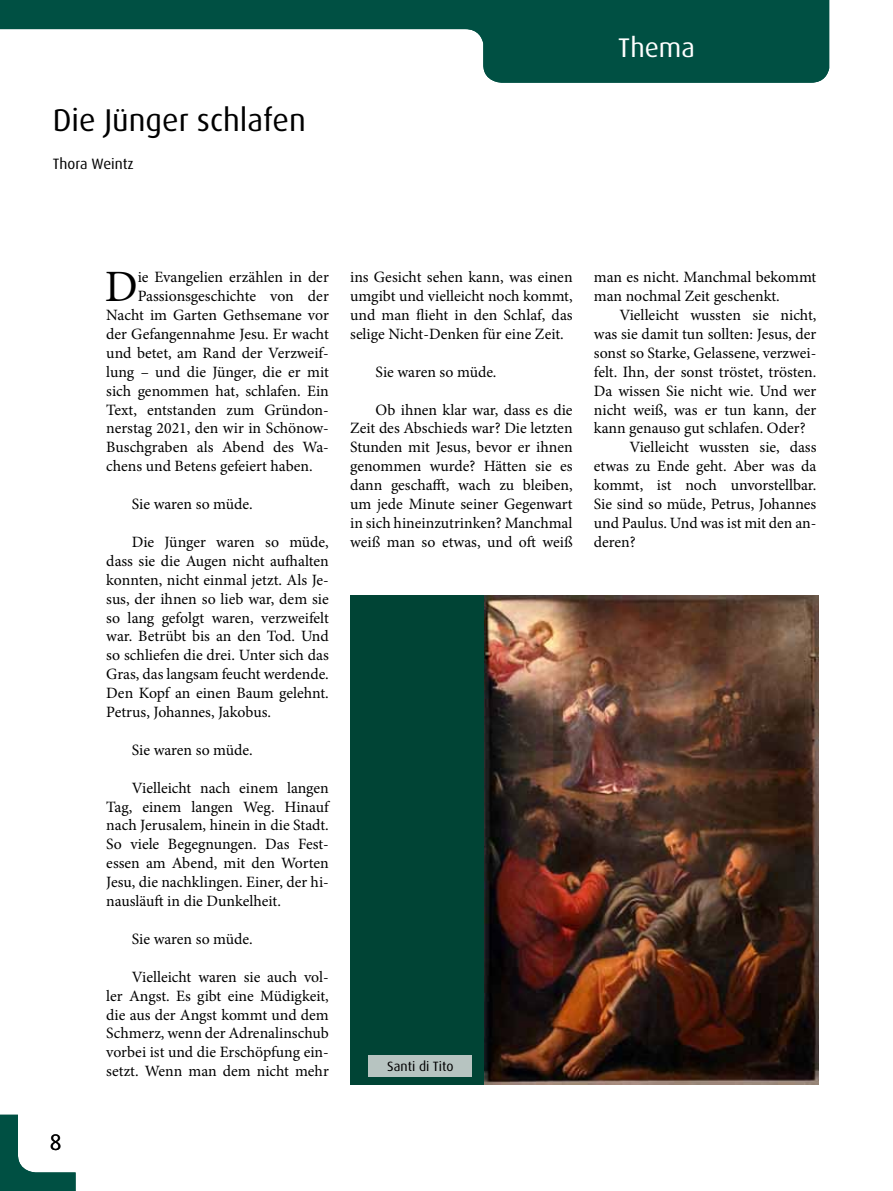
<style>
.page{position:relative;width:893px;height:1191px;background:#fff}
.page>*{position:absolute;margin:0;border:0;box-sizing:border-box;transform-origin:0 0}
.t1{font:44.85px "Minion Pro";color:#000}
.t2{font:31.5px "Dax OT";color:#000}
.t3{font:27px "Dax OT";color:#fff}
.t4{font:22.5px "Dax OT";color:#000}
.t5{font:15.75px/18.9px "Minion Pro";color:#000;text-align:justify}
.t6{font:15px "Dax OT";color:#000}
.t7{font:13.5px "Dax OT";color:#000}
</style>
<div class="page">
<svg style="left:0;top:1114px;width:76px;height:77px"></svg>
<svg style="left:0;top:0;width:829px;height:83px;fill:#005043"></svg>
<div style="left:350px;top:595px;width:223px;height:489px;background:#004435"></div>
<div style="left:369px;top:1055px;width:103px;height:21px;background:#b7c4c1"></div>
<img style="left:484px;top:595px;width:334px;height:489px">
<h2 class="t2" style="left:53px;top:100px;width:255px">Die Jünger schlafen</h2>
<p class="t6" style="left:53px;top:154px;width:83px">Thora Weintz</p>
<h3 class="t3" style="left:618px;top:31px;width:78px">Thema</h3>
<h3 class="t4" style="left:50px;top:1128px;width:13px">8</h3>
<h1 class="t1" style="left:105px;top:257px;width:34px">D</h1>
<p class="t5" style="left:138px;top:268px;width:193px">ie Evangelien erzählen in der</p>
<p class="t5" style="left:138px;top:287px;width:193px">Passionsgeschichte von der</p>
<p class="t5" style="left:106px;top:305px;width:224px">Nacht im Garten Gethsemane vor</p>
<p class="t5" style="left:106px;top:324px;width:224px">der Gefangennahme Jesu. Er wacht</p>
<p class="t5" style="left:106px;top:343px;width:224px">und betet, am Rand der Verzweif-</p>
<p class="t5" style="left:106px;top:362px;width:224px">lung – und die Jünger, die er mit</p>
<p class="t5" style="left:106px;top:381px;width:224px">sich genommen hat, schlafen. Ein</p>
<p class="t5" style="left:106px;top:400px;width:224px">Text, entstanden zum Gründon-</p>
<p class="t5" style="left:106px;top:419px;width:224px">nerstag 2021, den wir in Schönow-</p>
<p class="t5" style="left:106px;top:438px;width:224px">Buschgraben als Abend des Wa-</p>
<p class="t5" style="left:106px;top:457px;width:208px">chens und Betens gefeiert haben.</p>
<p class="t5" style="left:132px;top:494px;width:122px">Sie waren so müde.</p>
<p class="t5" style="left:106px;top:532px;width:224px;text-indent:26px">Die Jünger waren so müde, dass sie die Augen nicht aufhalten konnten, nicht einmal jetzt. Als Je&shy;sus, der ihnen so lieb war, dem sie so lang gefolgt waren, verzweifelt war. Betrübt bis an den Tod. Und so schliefen die drei. Unter sich das Gras, das langsam feucht werdende.<br>Den Kopf an einen Baum gelehnt.<br>Petrus, Johannes, Jakobus.</p>
<p class="t5" style="left:132px;top:740px;width:122px">Sie waren so müde.</p>
<p class="t5" style="left:106px;top:778px;width:224px;text-indent:26px">Vielleicht nach einem langen Tag, einem langen Weg. Hinauf nach Jerusalem, hinein in die Stadt.<br>So viele Begegnungen. Das Fest&shy;essen am Abend, mit den Worten Jesu, die nachklingen. Einer, der hi&shy;nausläuft in die Dunkelheit.</p>
<p class="t5" style="left:132px;top:929px;width:122px">Sie waren so müde.</p>
<p class="t5" style="left:106px;top:967px;width:224px;text-indent:26px">Vielleicht waren sie auch vol&shy;ler Angst. Es gibt eine Müdigkeit, die aus der Angst kommt und dem Schmerz, wenn der Adrenalinschub vorbei ist und die Erschöpfung ein&shy;setzt. Wenn man dem nicht mehr</p>
<p class="t5" style="left:350px;top:268px;width:224px">ins Gesicht sehen kann, was einen umgibt und vielleicht noch kommt, und man flieht in den Schlaf, das selige Nicht-Denken für eine Zeit.</p>
<p class="t5" style="left:376px;top:362px;width:122px">Sie waren so müde.</p>
<p class="t5" style="left:350px;top:400px;width:224px;text-indent:26px">Ob ihnen klar war, dass es die Zeit des Abschieds war? Die letzten Stunden mit Jesus, bevor er ihnen genommen wurde? Hätten sie es dann geschafft, wach zu bleiben, um jede Minute seiner Gegenwart in sich hineinzutrinken? Manchmal weiß man so etwas, und oft weiß</p>
<p class="t7" style="left:387px;top:1057px;width:68px">Santi di Tito</p>
<p class="t5" style="left:594px;top:268px;width:224px">man es nicht. Manchmal bekommt man nochmal Zeit geschenkt.</p>
<p class="t5" style="left:619px;top:305px;width:199px">Vielleicht wussten sie nicht,</p>
<p class="t5" style="left:594px;top:324px;width:224px">was sie damit tun sollten: Jesus, der</p>
<p class="t5" style="left:594px;top:343px;width:224px">sonst so Starke, Gelassene, verzwei-</p>
<p class="t5" style="left:594px;top:362px;width:224px">felt. Ihn, der sonst tröstet, trösten.</p>
<p class="t5" style="left:594px;top:381px;width:224px">Da wissen Sie nicht wie. Und wer</p>
<p class="t5" style="left:594px;top:400px;width:224px">nicht weiß, was er tun kann, der</p>
<p class="t5" style="left:594px;top:419px;width:213px">kann genauso gut schlafen. Oder?</p>
<p class="t5" style="left:629px;top:438px;width:189px">Vielleicht wussten sie, dass</p>
<p class="t5" style="left:594px;top:457px;width:224px">etwas zu Ende geht. Aber was da</p>
<p class="t5" style="left:594px;top:476px;width:224px">kommt, ist noch unvorstellbar.</p>
<p class="t5" style="left:594px;top:494px;width:224px">Sie sind so müde, Petrus, Johannes</p>
<p class="t5" style="left:594px;top:513px;width:224px">und Paulus. Und was ist mit den an-</p>
<p class="t5" style="left:594px;top:532px;width:43px">deren?</p>
</div>
